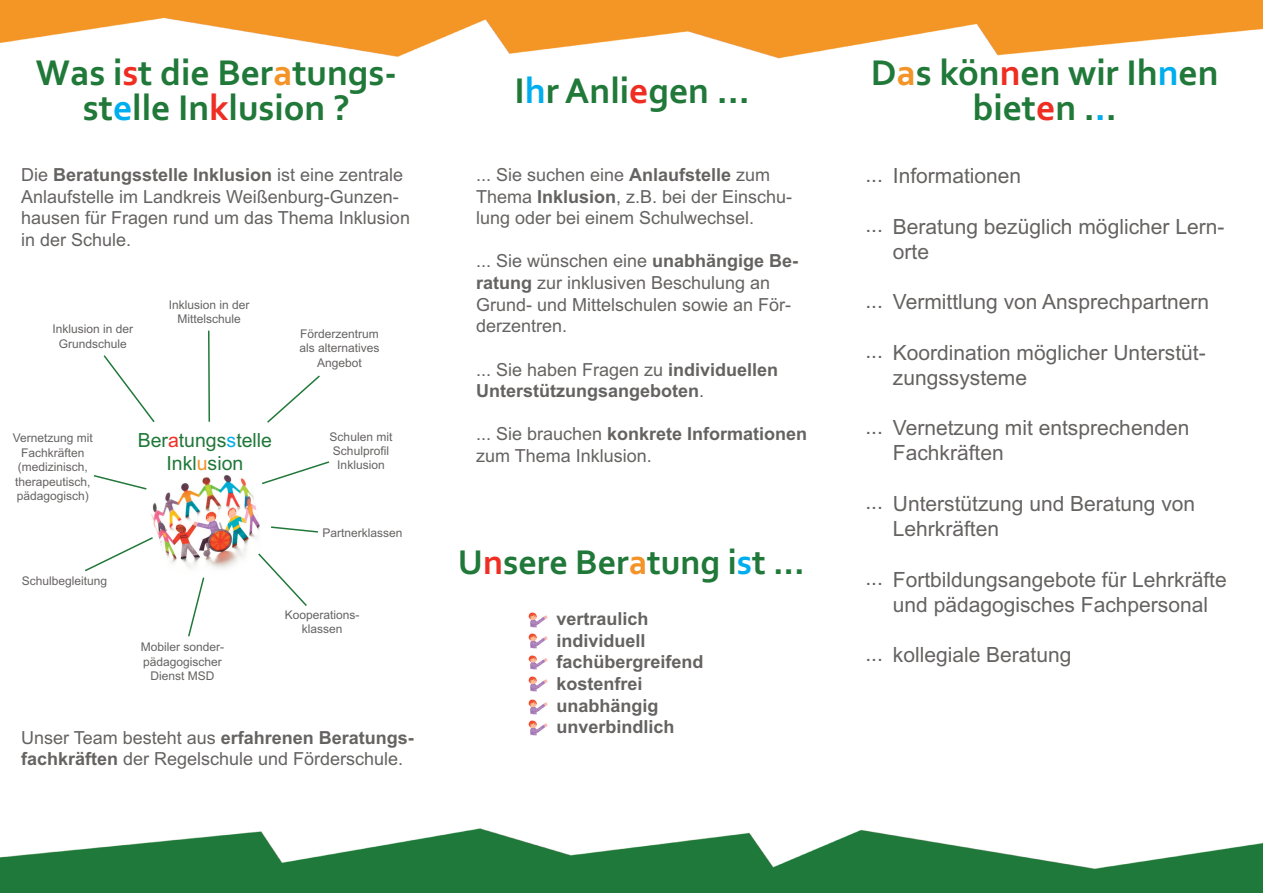
<style>
.page{position:relative;width:1263px;height:893px;background:#fff}
.page>*{position:absolute;margin:0;border:0;box-sizing:border-box;transform-origin:0 0}
.t1{font:700 37.5px/34.5px "Corbel";color:#207839;text-align:center}
.t2{font:700 36px "Corbel";color:#207839}
.t3{font:21px/25.2px "Arial";color:#656362}
.t4{font:19.5px/23.4px "Arial";color:#207839;text-align:center}
.t5{font:18px/21.6px "Arial";color:#656362}
.t6{font:700 18px/21.6px "Arial";color:#656362}
.t7{font:12px/14.4px "Arial";color:#656362;text-align:center}
.s1{color:#ee2e23}
.s2{color:#f39328}
.s3{color:#00aeef}
.s4{font-weight:700}
.s5{font-weight:400}
</style>
<div class="page">
<img style="left:0;top:0;width:1263px;height:59px">
<img style="left:0;top:828px;width:1263px;height:65px">
<img style="left:151px;top:474px;width:109px;height:95px">
<svg style="left:208px;top:330px;width:2px;height:92px"></svg>
<svg style="left:267px;top:375px;width:53px;height:48px"></svg>
<svg style="left:262px;top:461px;width:68px;height:24px"></svg>
<svg style="left:188px;top:577px;width:17px;height:60px"></svg>
<svg style="left:257px;top:552px;width:50px;height:54px"></svg>
<svg style="left:85px;top:536px;width:70px;height:36px"></svg>
<svg style="left:271px;top:526px;width:47px;height:7px"></svg>
<svg style="left:103px;top:355px;width:52px;height:68px"></svg>
<svg style="left:93px;top:475px;width:54px;height:15px"></svg>
<img style="left:528px;top:613px;width:20px;height:14px">
<img style="left:528px;top:634px;width:20px;height:14px">
<img style="left:528px;top:655px;width:20px;height:15px">
<img style="left:528px;top:676px;width:20px;height:15px">
<img style="left:528px;top:700px;width:20px;height:14px">
<img style="left:528px;top:720px;width:20px;height:15px">
<h1 class="t1" style="left:36px;top:55px;width:362px">Was i<span class="s1">s</span>t die Ber<span class="s2">a</span>tungs&shy;st<span class="s3">e</span>lle In<span class="s1">k</span>lusion ?</h1>
<p class="t5" style="left:21px;top:164px;width:390px">Die <span class="s4">Beratungsstelle Inklusion</span> ist eine zentrale Anlaufstelle im Landkreis Weißenburg-Gunzen&shy;hausen für Fragen rund um das Thema Inklusion in der Schule.</p>
<p class="t7" style="left:52px;top:322px;width:82px">Inklusion in der<br>Grundschule</p>
<p class="t7" style="left:169px;top:297px;width:82px">Inklusion in der<br>Mittelschule</p>
<p class="t7" style="left:300px;top:326px;width:82px">Förderzentrum als alternatives<br>Angebot</p>
<p class="t7" style="left:13px;top:431px;width:82px">Vernetzung mit<br>Fachkräften (medizinisch, therapeutisch, pädagogisch)</p>
<p class="t4" style="left:138px;top:428px;width:136px">Ber<span class="s1">a</span>tungs<span class="s3">s</span>telle<br>Inkl<span class="s2">u</span>sion</p>
<p class="t7" style="left:330px;top:429px;width:64px">Schulen mit<br>Schulprofil<br>Inklusion</p>
<p class="t7" style="left:322px;top:526px;width:82px">Partnerklassen</p>
<p class="t7" style="left:22px;top:573px;width:87px">Schulbegleitung</p>
<p class="t7" style="left:141px;top:640px;width:85px">Mobiler sonder&shy;pädagogischer<br>Dienst MSD</p>
<p class="t7" style="left:285px;top:608px;width:76px">Kooperations&shy;klassen</p>
<p class="t5" style="left:21px;top:726px;width:393px">Unser Team besteht aus <span class="s4">erfahrenen Beratungs&shy;fachkräften</span> der Regelschule und Förderschule.</p>
<h1 class="t1" style="left:514px;top:73px;width:237px">I<span class="s3">h</span>r Anli<span class="s1">e</span>gen ...</h1>
<p class="t5" style="left:476px;top:164px;width:318px">... Sie suchen eine <span class="s4">Anlaufstelle</span> zum<br>Thema <span class="s4">Inklusion</span>, z.B. bei der Einschu&shy;lung oder bei einem Schulwechsel.</p>
<p class="t5" style="left:476px;top:250px;width:323px">... Sie wünschen eine <span class="s4">unabhängige Be&shy;ratung</span> zur inklusiven Beschulung an<br>Grund- und Mittelschulen sowie an För&shy;derzentren.</p>
<p class="t6" style="left:476px;top:358px;width:304px"><span class="s5">... Sie haben Fragen zu</span> individuellen<br>Unterstützungsangeboten<span class="s5">.</span></p>
<p class="t5" style="left:476px;top:423px;width:333px">... Sie brauchen <span class="s4">konkrete Informationen </span>zum Thema Inklusion.</p>
<h2 class="t2" style="left:458px;top:540px;width:348px">U<span class="s1">n</span>sere Ber<span class="s2">a</span>tung i<span class="s3">s</span>t ...</h2>
<p class="t6" style="left:556px;top:608px;width:149px">vertraulich individuell fachübergreifend kostenfrei unabhängig unverbindlich</p>
<h1 class="t1" style="left:871px;top:55px;width:349px">D<span class="s2">a</span>s kön<span class="s1">n</span>en wir Ih<span class="s3">n</span>en biet<span class="s1">e</span>n .<span class="s3">.</span>.</h1>
<p class="t3" style="left:865px;top:162px;width:19px">...</p>
<p class="t3" style="left:865px;top:212px;width:19px">...</p>
<p class="t3" style="left:865px;top:288px;width:19px">...</p>
<p class="t3" style="left:865px;top:338px;width:19px">...</p>
<p class="t3" style="left:865px;top:414px;width:19px">...</p>
<p class="t3" style="left:865px;top:490px;width:19px">...</p>
<p class="t3" style="left:865px;top:565px;width:19px">...</p>
<p class="t3" style="left:865px;top:641px;width:19px">...</p>
<p class="t3" style="left:893px;top:163px;width:130px">Informationen</p>
<p class="t3" style="left:893px;top:214px;width:333px">Beratung bezüglich möglicher Lern&shy;orte</p>
<p class="t3" style="left:893px;top:289px;width:318px">Vermittlung von Ansprechpartnern</p>
<p class="t3" style="left:893px;top:340px;width:314px">Koordination möglicher Unterstüt&shy;zungssysteme</p>
<p class="t3" style="left:893px;top:415px;width:298px">Vernetzung mit entsprechenden<br>Fachkräften</p>
<p class="t3" style="left:893px;top:491px;width:304px">Unterstützung und Beratung von<br>Lehrkräften</p>
<p class="t3" style="left:893px;top:567px;width:335px">Fortbildungsangebote für Lehrkräfte und pädagogisches Fachpersonal</p>
<p class="t3" style="left:893px;top:642px;width:180px">kollegiale Beratung</p>
</div>
